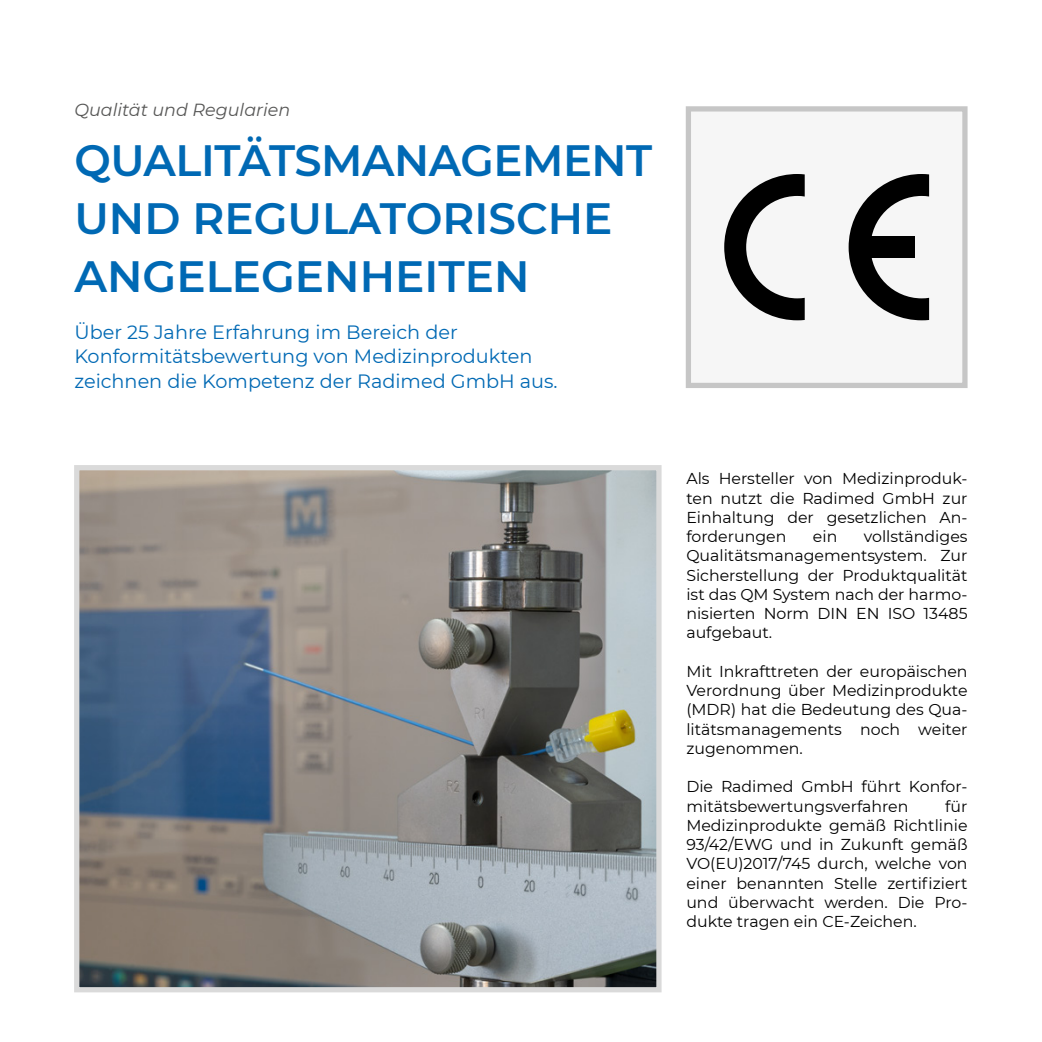
<style>
.page{position:relative;width:1042px;height:1042px;background:#fff}
.page>*{position:absolute;margin:0;border:0;box-sizing:border-box;transform-origin:0 0}
.t1{font:600 43.75px/57.8px "Montserrat";color:#0069b4}
.t2{font:19.25px/24.5px "Montserrat";color:#0069b4}
.t3{font:italic 17.5px "Montserrat";color:#575756}
.t4{font:15.75px/19.2px "Montserrat";color:#000;text-align:justify}
</style>
<div class="page">
<svg style="left:74px;top:465px;width:588px;height:528px;background:#86898a"></svg>
<svg style="left:685px;top:106px;width:283px;height:282px"></svg>
<svg style="left:724px;top:174px;width:205px;height:146px"></svg>
<div style="left:856px;top:236px;width:58px;height:22px;background:#000"></div>
<p class="t3" style="left:74px;top:98px;width:217px">Qualität und Regularien</p>
<h1 class="t1" style="left:74px;top:130px;width:579px">QUALITÄTSMANAGEMENT<br>UND REGULATORISCHE<br>ANGELEGENHEITEN</h1>
<p class="t2" style="left:74px;top:319px;width:485px">Über 25 Jahre Erfahrung im Bereich der<br>Konformitätsbewertung von Medizinprodukten zeichnen die Kompetenz der Radimed GmbH aus.</p>
<p class="t4" style="left:686px;top:468px;width:283px">Als Hersteller von Medizinproduk&shy;ten nutzt die Radimed GmbH zur Einhaltung der gesetzlichen An&shy;forderungen</p>
<p class="t4" style="left:686px;top:526px;width:283px;text-indent:177px">vollständiges Qualitätsmanagementsystem. Zur Sicherstellung der Produktqualität ist das QM System nach der harmo&shy;nisierten Norm DIN EN ISO 13485 aufgebaut.</p>
<p class="t4" style="left:686px;top:661px;width:283px">Mit Inkrafttreten der europäischen Verordnung über Medizinprodukte (MDR) hat die Bedeutung des Qua&shy;litätsmanagements noch weiter zugenommen.</p>
<p class="t4" style="left:686px;top:776px;width:283px">Die Radimed GmbH führt Konfor&shy;mitätsbewertungsverfahren</p>
<p class="t4" style="left:813px;top:526px;width:26px">ein</p>
<p class="t4" style="left:686px;top:796px;width:283px;text-indent:259px">für Medizinprodukte gemäß Richtlinie 93/42/EWG und in Zukunft gemäß VO(EU)2017/745 durch, welche von einer benannten Stelle zertifiziert und überwacht werden. Die Pro&shy;dukte tragen ein CE-Zeichen.</p>
</div>
